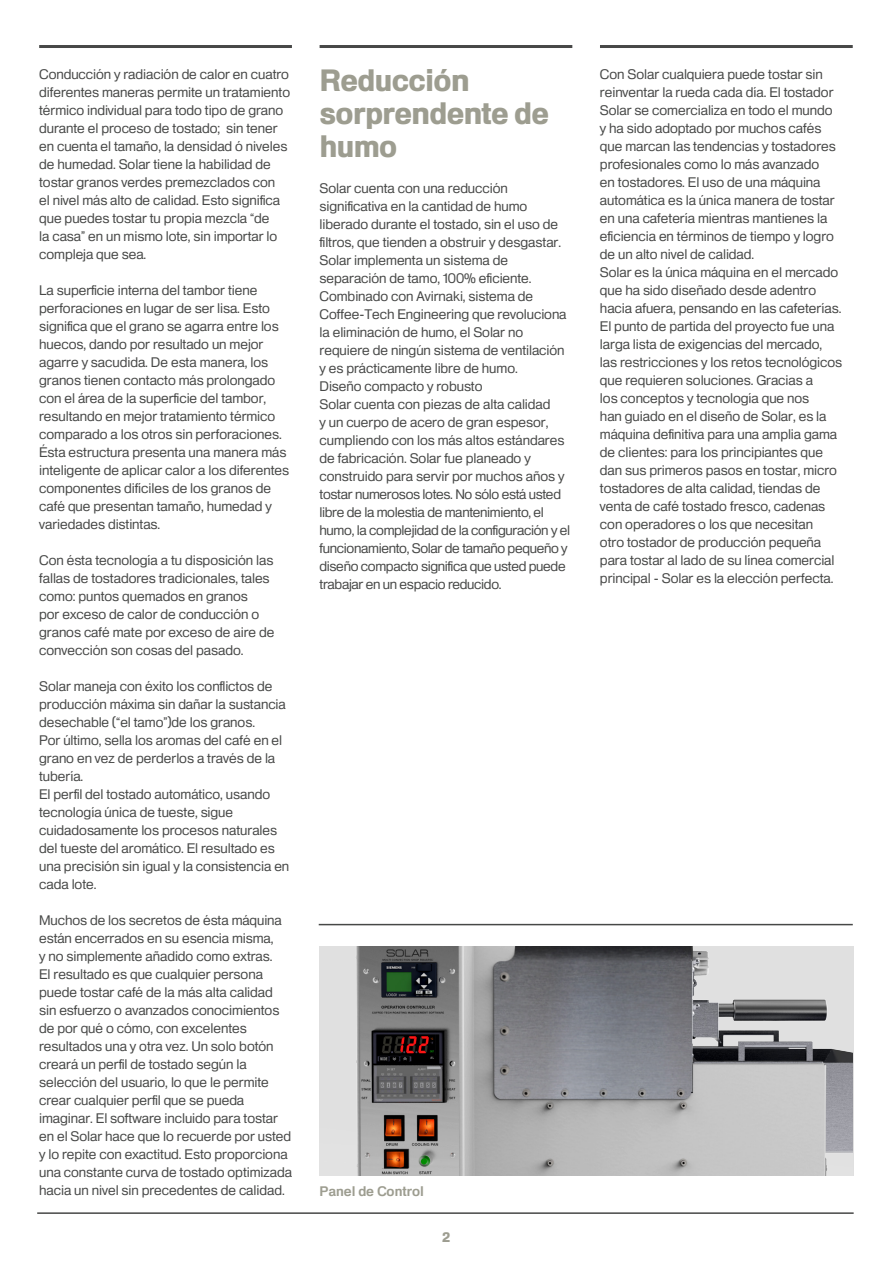
<style>
.page{position:relative;width:893px;height:1263px;background:#fff}
.page>*{position:absolute;margin:0;border:0;box-sizing:border-box;transform-origin:0 0}
.t1{font:900 30px/33px "Heldustry FT";letter-spacing:-.02em;color:#9d9d90}
.t2{font:13.5px/18px "Heldustry FT";color:#474847}
.t3{font:13.5px/18px "Heldustry FT";letter-spacing:-.02em;color:#474847}
.t4{font:600 13.5px "Heldustry FT";color:#9d9d90}
.t5{font:900 13.5px "Heldustry FT";color:#9d9d90}
</style>
<div class="page">
<hr style="left:39px;top:45px;width:253px;height:3px;background:#474847">
<hr style="left:37px;top:1212px;width:817px;height:2px;background:#474847">
<hr style="left:319px;top:924px;width:534px;height:1px;background:#474847">
<hr style="left:600px;top:45px;width:253px;height:3px;background:#474847">
<hr style="left:320px;top:45px;width:252px;height:3px;background:#474847">
<img style="left:320px;top:946px;width:533px;height:230px">
<p class="t2" style="left:39px;top:65px;width:252px">Conducción y radiación de calor en cuatro diferentes maneras permite un tratamiento térmico individual para todo tipo de grano durante el proceso de tostado; sin tener en cuenta el tamaño la, densidad ó niveles de humedad. Solar tiene la habilidad de tostar granos verdes premezclados con<br>el nivel más alto de calidad. Esto significa que puedes tostar tu propia mezcla “de<br>la casa” en un mismo lote, sin importar lo compleja que sea.</p>
<p class="t2" style="left:39px;top:281px;width:251px">La superficie interna del tambor tiene perforaciones en lugar de ser lisa. Esto significa que el grano se agarra entre los huecos, dando por resultado un mejor agarre y sacudida. De esta manera, los granos tienen contacto más prolongado con el área de la superficie del tambor, resultando en mejor tratamiento térmico comparado a los otros sin perforaciones.<br>Ésta estructura presenta una manera más inteligente de aplicar calor a los diferentes componentes difíciles de los granos de café que presentan tamaño, humedad y variedades distintas.</p>
<p class="t2" style="left:39px;top:551px;width:237px">Con ésta tecnología tua disposición las fallas de tostadores tradicionales, tales como: puntos quemados en granos<br>por exceso de calor de conducción o granos café mate por exceso de aire de convección son cosas del pasado.</p>
<p class="t2" style="left:39px;top:677px;width:248px">Solar maneja con éxito los conflictos de producción máxima sin dañar la sustancia desechable (“el tamo”)de los granos.</p>
<p class="t2" style="left:39px;top:731px;width:244px">Por último, sella los aromas del café en el grano en vez de perderlos a través de la tubería.</p>
<p class="t2" style="left:39px;top:785px;width:252px">El perfil del tostado automático, usando tecnología única de tueste, sigue cuidadosamente los procesos naturales del tueste del aromático. El resultado es una precisión sin igual lay consistencia en cada lote.</p>
<p class="t2" style="left:39px;top:911px;width:254px">Muchos de los secretos de ésta máquina están encerrados en su esencia misma,<br>y no simplemente añadido como extras.<br>El resultado es que cualquier persona puede tostar café de la más alta calidad sin esfuerzo o avanzados conocimientos de por qué o cómo, con excelentes resultados una y otra vez. Un solo botón creará un perfil de tostado según la selección del usuario lo, que le permite crear cualquier perfil que se pueda imaginar. El software incluido para tostar en el Solar hace que lo recuerde por usted<br>loy repite con exactitud. Esto proporciona una constante curva de tostado optimizada hacia un nivel sin precedentes de calidad.</p>
<p class="t1" style="left:320px;top:64px;width:231px">Reducción sorprendente de humo</p>
<p class="t2" style="left:320px;top:179px;width:243px">Solar cuenta con una reducción significativa en la cantidad de humo liberado durante el tostado, sin el uso de filtros, que tienden a obstruir y desgastar.<br>Solar implementa un sistema de separación de tamo, 100% eficiente.</p>
<p class="t2" style="left:320px;top:287px;width:248px">Combinado con Avirnaki, sistema de Coffee-Tech Engineering que revoluciona la eliminación de humo, el Solar no requiere de ningún sistema de ventilación y es prácticamente libre de humo.</p>
<p class="t2" style="left:320px;top:377px;width:164px">Diseño compacto y robusto</p>
<p class="t3" style="left:320px;top:395px;width:252px">Solar cuenta con piezas de alta calidad<br>y un cuerpo de acero de gran espesor, cumpliendo con los más altos estándares de fabricación. Solar fue planeado y construido para servir por muchos años y tostar numerosos lotes. No sólo está usted libre de la molestia de mantenimiento, el humo la, complejidad de la configuración y el funcionamiento, Solar de tamaño pequeño y diseño compacto significa que usted puede trabajar en un espacio reducido.</p>
<p class="t4" style="left:320px;top:1183px;width:106px">Panel de Control</p>
<p class="t5" style="left:442px;top:1229px;width:10px">2</p>
<p class="t2" style="left:600px;top:65px;width:237px">Con Solar cualquiera puede tostar sin reinventar la rueda cada día. El tostador Solar se comercializa en todo el mundo y ha sido adoptado por muchos cafés que marcan las tendencias y tostadores profesionales como lo más avanzado en tostadores. El uso de una máquina automática es la única manera de tostar en una cafetería mientras mantienes la eficiencia en términos de tiempo y logro de un alto nivel de calidad.</p>
<p class="t2" style="left:600px;top:263px;width:244px">Solar es la única máquina en el mercado que ha sido diseñado desde adentro hacia afuera, pensando en las cafeterías.<br>El punto de partida del proyecto fue una larga lista de exigencias del mercado, las restricciones y los retos tecnológicos que requieren soluciones. Gracias a<br>los conceptos y tecnología que nos<br>han guiado en el diseño de Solar, es la máquina definitiva para una amplia gama de clientes: para los principiantes que dan sus primeros pasos en tostar, micro tostadores de alta calidad, tiendas de venta de café tostado fresco, cadenas con operadores o los que necesitan<br>otro tostador de producción pequeña para tostar al lado de su línea comercial principal - Solar es la elección perfecta.</p>
</div>
